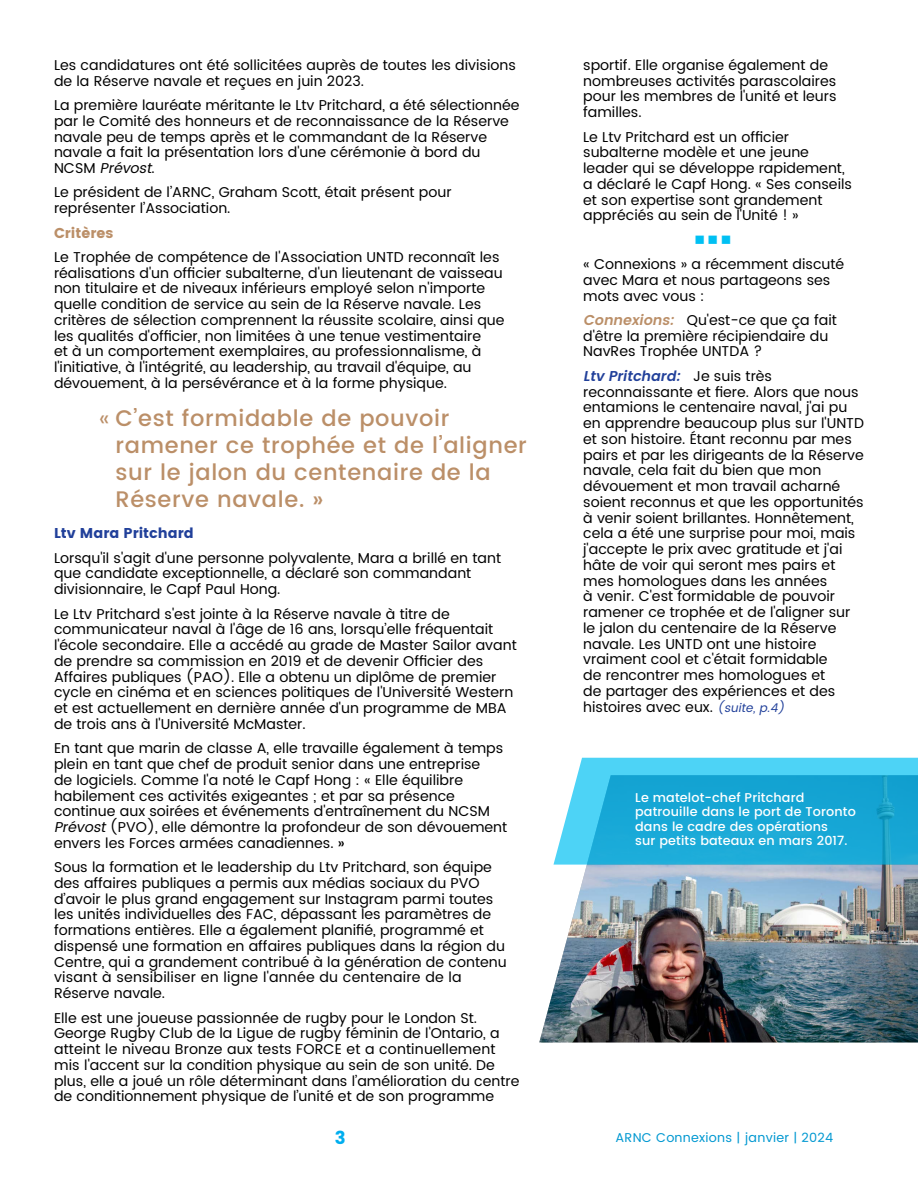
<style>
.page{position:relative;width:918px;height:1188px;background:#fff}
.page>*{position:absolute;margin:0;border:0;box-sizing:border-box;transform-origin:0 0}
.t1{font:500 22.5px/27px "Poppins";letter-spacing:.03em;color:#bb8f68}
.t2{font:18px "Poppins";color:#00aeef}
.t3{font:14.25px/15.8px "Poppins";color:#000}
.t4{font:14.25px "Poppins";color:#21409a}
.t5{font:14.25px "Poppins";color:#bb8f68}
.t6{font:14.25px "Wingdings";color:#00c0f3}
.t7{font:500 12.75px/14.2px "Poppins";letter-spacing:.01em;color:#fff}
.t8{font:12.75px "Poppins";letter-spacing:.02em;color:#0098d1}
.s1{font-style:italic}
.s2{font-weight:400}
.s3{font-weight:500}
.s4{font-weight:600;font-style:italic;color:#bb8f68}
.s5{font-weight:600;font-style:italic;color:#21409a}
.s6{font-style:italic;font-size:12px;color:#21409a}
</style>
<div class="page">
<img style="left:539px;top:863px;width:379px;height:179px">
<svg style="left:554px;top:758px;width:364px;height:107px;background:#2cb4dd"></svg>
<p class="t3" style="left:54px;top:57px;width:463px">Les candidatures ont été sollicitées auprès de toutes les divisions de la Réserve navale et reçues en juin 2023.</p>
<p class="t3" style="left:54px;top:98px;width:467px">La première lauréate méritante le Ltv Pritchard, a été sélectionnée par le Comité des honneurs et de reconnaissance de la Réserve navale peu de temps après et le commandant de la Réserve navale a fait la présentation lors d'une cérémonie à bord du<br>N C S M <span class="s1">Prévost</span>.</p>
<p class="t3" style="left:54px;top:185px;width:399px">Le président de l’ARNC, Graham Scott, était présent pour représenter l’Association.</p>
<p class="t5" style="left:54px;top:224px;width:61px">Critères</p>
<p class="t3" style="left:54px;top:250px;width:452px">Le Trophée de compétence de l'Association UNTD reconnaît les réalisations d'un officier subalterne, d'un lieutenant de vaisseau non titulaire et de niveaux inférieurs employé selon n'importe quelle condition de service au sein de la Réserve navale. Les critères de sélection comprennent la réussite scolaire, ainsi que les qualités d'officier, non limitées à une tenue vestimentaire<br>et à un comportement exemplaires, au professionnalisme, à l'initiative, à l'intégrité, au leadership, au travail d'équipe, au dévouement, à la persévérance et à la forme physique.</p>
<p class="t1" style="left:115px;top:406px;width:413px;text-indent:-16px"><span class="s2">«</span> C’est formidable de pouvoir ramener ce trophée et de l’aligner sur le jalon du centenaire de la<br>Réserve navale. »</p>
<p class="t4" style="left:54px;top:525px;width:141px">Ltv Mara Pritchard</p>
<p class="t3" style="left:54px;top:550px;width:449px">Lorsqu'il s'agit d'une personne polyvalente, Mara a brillé en tant que candidate exceptionnelle, a déclaré son commandant divisionnaire, le Capf Paul Hong.</p>
<p class="t3" style="left:54px;top:606px;width:464px">Le Ltv Pritchard s'est jointe à la Réserve navale à titre de communicateur naval à l'âge de 16 ans, lorsqu’elle fréquentait l'école secondaire. Elle a accédé au grade de Master Sailor avant de prendre sa commission en 2019 et de devenir Officier des Affaires publiques (PAO). Elle a obtenu un diplôme de premier cycle en cinéma et en sciences politiques de l'Université Western et est actuellement en dernière année d'un programme de MBA de trois ans à l'Université McMaster.</p>
<p class="t3" style="left:54px;top:741px;width:455px">En tant que marin de classe A, elle travaille également à temps plein en tant que chef de produit senior dans une entreprise<br>de logiciels. Comme l'a noté le Capf Hong : « Elle équilibre habilement ces activités exigeantes ; et par sa présence continue aux soirées et événements d'entraînement du NCSM <span class="s1">Prévost</span>(PVO), elle démontre la profondeur de son dévouement envers les Forces armées canadiennes. <span class="s3">»</span></p>
<p class="t3" style="left:54px;top:860px;width:454px">Sous la formation et le leadership du Ltv Pritchard, son équipe des affaires publiques a permis aux médias sociaux du PVO d’avoir le plus grand engagement sur Instagram parmi toutes les unités individuelles des FAC, dépassant les paramètres de formations entières. Elle a également planifié, programmé et dispensé une formation en affaires publiques dans la région du Centre, qui a grandement contribué à la génération de contenu visant à sensibiliser en ligne l'année du centenaire de la Réserve navale.</p>
<p class="t3" style="left:54px;top:1010px;width:467px">Elle est une joueuse passionnée de rugby pour le London St.<br>George Rugby Club de la Ligue de rugby féminin de l'Ontario, a atteint le niveau Bronze aux tests FORCE et a continuellement mis l'accent sur la condition physique au sein de son unité. De plus, elle a joué un rôle déterminant dans l’amélioration du centre de conditionnement physique de l’unité et de son programme</p>
<p class="t3" style="left:583px;top:57px;width:255px">sportif. Elle organise également de nombreuses activités parascolaires pour les membres de l'unité et leurs familles.</p>
<p class="t3" style="left:583px;top:129px;width:270px">Le Ltv Pritchard est un officier subalterne modèle et une jeune leader qui se développe rapidement, a déclaré le Capf Hong. « Ses conseils et son expertise sont grandement appréciés au sein de l'Unité ! »</p>
<p class="t6" style="left:694px;top:232px;width:39px">■■■</p>
<p class="t3" style="left:583px;top:257px;width:263px">« Connexions » a récemment discuté avec Mara et nous partageons ses mots avec vous :</p>
<p class="t3" style="left:583px;top:313px;width:255px"><span class="s4">Connexions:</span> Qu'est-ce que ça fait d'être la première récipiendaire du<br>NavRes Trophée UNTDA ?</p>
<p class="t3" style="left:583px;top:368px;width:282px"><span class="s5">Ltv Pritchard:</span> J e s u i s t r è s reconnaissante et fiere. Alors que nous entamions le centenaire naval, j'ai pu en apprendre beaucoup plus sur l'UNTD et son histoire. Étant reconnu par mes pairs et par les dirigeants de la Réserve navale, cela fait du bien que mon dévouement et mon travail acharné soient reconnus et que les opportunités à venir soient brillantes. Honnêtement, cela a été une surprise pour moi, mais j'accepte le prix avec gratitude et j'ai hâte de voir qui seront mes pairs et mes homologues dans les années<br>à venir. C'est formidable de pouvoir ramener ce trophée et de l'aligner sur le jalon du centenaire de la Réserve navale. Les UNTD ont une histoire vraiment cool et c'était formidable<br>de rencontrer mes homologues et<br>de partager des expériences et des histoires avec eux. <span class="s6">(suite,p.4)</span></p>
<p class="t7" style="left:635px;top:791px;width:222px">Le matelot-chef Pritchard patrouille dans le port de Toronto dans le cadre des opérations<br>sur petits bateaux en mars 2017.</p>
<p class="t2" style="left:335px;top:1127px;width:12px">3</p>
<p class="t8" style="left:616px;top:1129px;width:219px">ARNC Connexions | janvier | 2024</p>
</div>
